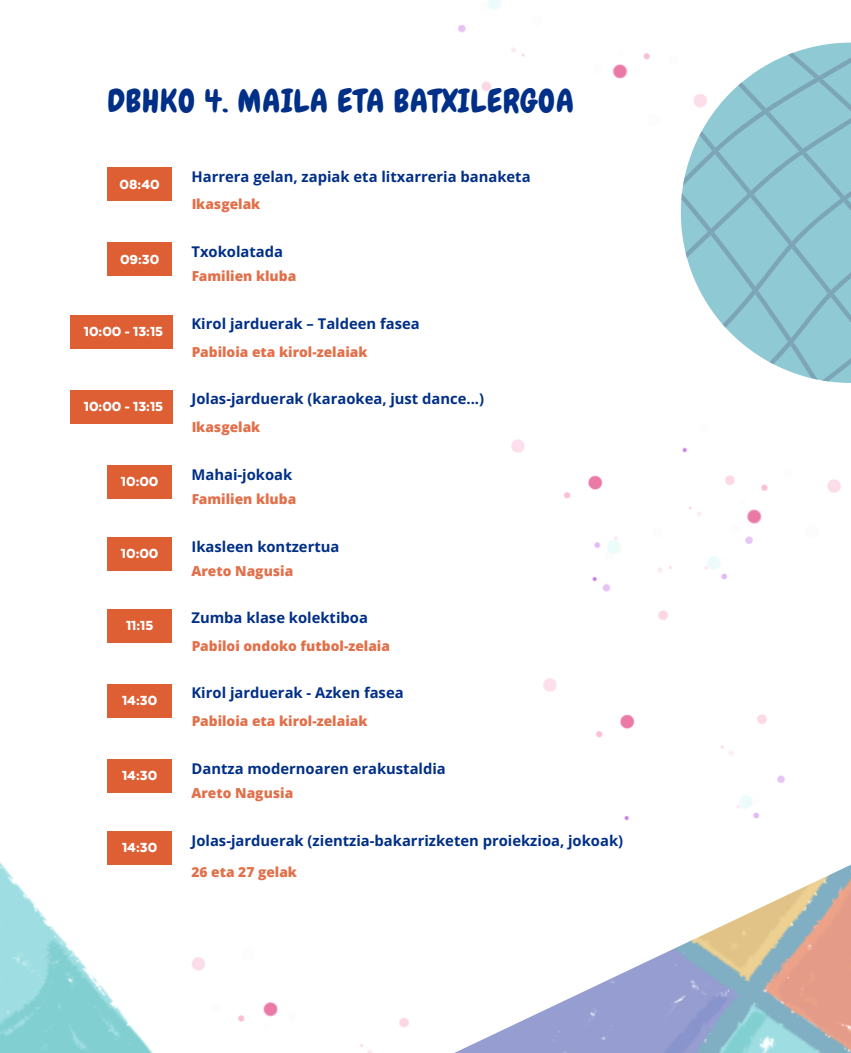
<style>
.page{position:relative;width:851px;height:1053px;background:#fff}
.page>*{position:absolute;margin:0;border:0;box-sizing:border-box;transform-origin:0 0}
.t1{font:32.12px "Chewy";letter-spacing:.03em;color:#002f87}
.t2{font:900 15.25px "Texta";color:#fff}
.t3{font:700 14.75px "Open Sans";color:#002f87}
.t4{font:800 13.75px "Open Sans";color:#de5f34}
</style>
<div class="page">
<div style="left:107px;top:168px;width:65px;height:33px;background:#de5f34"></div>
<svg style="left:681px;top:44px;width:169px;height:329px;background:#9bccd6"></svg>
<img style="left:612px;top:865px;width:238px;height:188px">
<img style="left:0;top:243px;width:612px;height:810px">
<img style="left:522px;top:373px;width:328px;height:273px">
<img style="left:490px;top:407px;width:333px;height:175px">
<img style="left:522px;top:646px;width:263px;height:175px">
<img style="left:458px;top:0;width:271px;height:168px">
<img style="left:156px;top:921px;width:351px;height:132px">
<div style="left:70px;top:390px;width:102px;height:33px;background:#de5f34"></div>
<p class="t1" style="left:107px;top:80px;width:468px">DBHKO 4. MAILA ETA BATXILERGOA</p>
<p class="t2" style="left:120px;top:172px;width:42px">08:40</p>
<p class="t3" style="left:191px;top:166px;width:340px">Harrera gelan, zapiak eta litxarreria banaketa</p>
<p class="t4" style="left:191px;top:195px;width:70px">Ikasgelak</p>
<p class="t2" style="left:120px;top:248px;width:41px">09:30</p>
<p class="t2" style="left:84px;top:320px;width:81px">10:00 - 13:15</p>
<p class="t2" style="left:84px;top:395px;width:81px">10:00 - 13:15</p>
<p class="t3" style="left:191px;top:241px;width:93px">Txokolatada</p>
<p class="t4" style="left:191px;top:267px;width:106px">Familien kluba</p>
<p class="t3" style="left:191px;top:314px;width:230px">Kirol jarduerak – Taldeen fasea</p>
<p class="t4" style="left:191px;top:342px;width:177px">Pabiloia eta kirol-zelaiak</p>
<p class="t3" style="left:191px;top:389px;width:294px">Jolas-jarduerak (karaokea, just dance...)</p>
<p class="t4" style="left:191px;top:417px;width:70px">Ikasgelak</p>
<p class="t2" style="left:121px;top:470px;width:39px">10:00</p>
<p class="t3" style="left:191px;top:464px;width:102px">Mahai-jokoak</p>
<p class="t4" style="left:191px;top:489px;width:106px">Familien kluba</p>
<p class="t2" style="left:121px;top:542px;width:39px">10:00</p>
<p class="t2" style="left:126px;top:614px;width:29px">11:15</p>
<p class="t3" style="left:191px;top:536px;width:149px">Ikasleen kontzertua</p>
<p class="t4" style="left:191px;top:561px;width:103px">Areto Nagusia</p>
<p class="t3" style="left:191px;top:608px;width:178px">Zumba klase kolektiboa</p>
<p class="t4" style="left:191px;top:636px;width:200px">Pabiloi ondoko futbol-zelaia</p>
<p class="t2" style="left:122px;top:689px;width:37px">14:30</p>
<p class="t3" style="left:191px;top:683px;width:213px">Kirol jarduerak - Azken fasea</p>
<p class="t4" style="left:191px;top:711px;width:177px">Pabiloia eta kirol-zelaiak</p>
<p class="t2" style="left:122px;top:764px;width:37px">14:30</p>
<p class="t3" style="left:191px;top:758px;width:256px">Dantza modernoaren erakustaldia</p>
<p class="t4" style="left:191px;top:783px;width:103px">Areto Nagusia</p>
<p class="t2" style="left:122px;top:836px;width:37px">14:30</p>
<p class="t3" style="left:191px;top:830px;width:433px">Jolas-jarduerak (zientzia-bakarrizketen proiekzioa, jokoak)</p>
<p class="t4" style="left:191px;top:862px;width:107px">26 eta 27 gelak</p>
</div>
